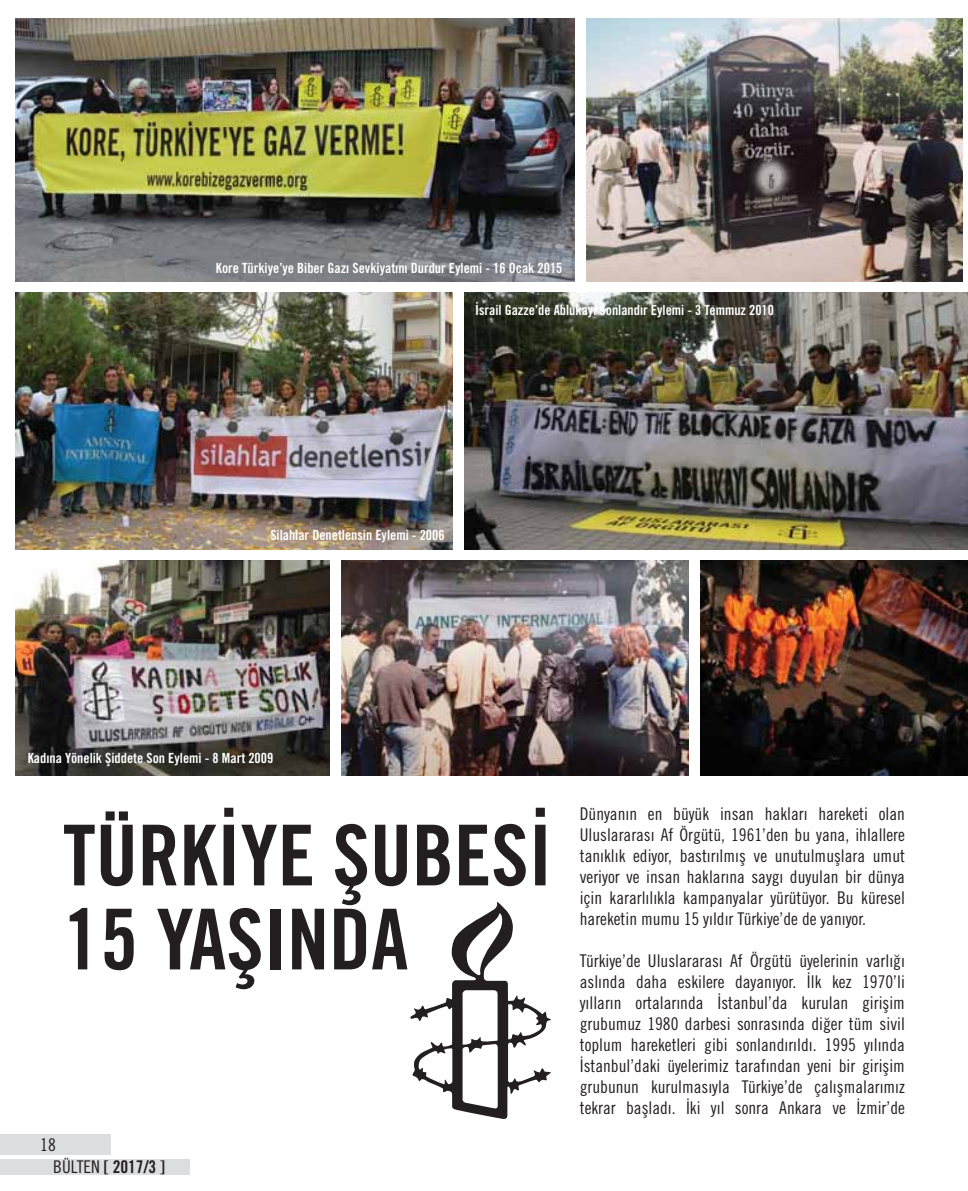
<style>
.page{position:relative;width:968px;height:1191px;background:#fff}
.page>*{position:absolute;margin:0;border:0;box-sizing:border-box;transform-origin:0 0}
.t1{font:84px/84px "Trade Gothic LT Std Bd Cn 20";color:#231f20}
.t2{font:17.5px/21px "Trade Gothic LT Std Cn 18";color:#231f20;text-align:justify}
.t3{font:17.5px "Trade Gothic LT Std Bd Cn 20";color:#231f20}
.t4{font:14px "Trade Gothic LT Std Bd Cn 20";color:#fff}
.s1{font-family:"Trade Gothic LT Std Cn 18"}
</style>
<div class="page">
<div style="left:0;top:1159px;width:190px;height:15px;background:#dcddde"></div>
<div style="left:0;top:1134px;width:111px;height:21px;background:#dcddde"></div>
<img style="left:15px;top:560px;width:952px;height:215px">
<img style="left:15px;top:292px;width:438px;height:258px">
<img style="left:15px;top:18px;width:559px;height:264px">
<img style="left:464px;top:292px;width:503px;height:258px">
<img style="left:586px;top:18px;width:377px;height:264px">
<svg style="left:410px;top:901px;width:141px;height:218px"></svg>
<div style="left:330px;top:555px;width:11px;height:226px;background:#fff"></div>
<div style="left:688px;top:555px;width:11px;height:226px;background:#fff"></div>
<p class="t4" style="left:216px;top:263px;width:348px">Kore Türkiye’ye Biber Gazı Sevkiyatını Durdur Eylemi - 16 Ocak 2015</p>
<p class="t4" style="left:475px;top:305px;width:300px">İsrail Gazze’de Ablukayı Sonlandır Eylemi - 3 Temmuz 2010</p>
<p class="t4" style="left:270px;top:530px;width:176px">Silahlar Denetlensin Eylemi - 2006</p>
<p class="t4" style="left:28px;top:752px;width:247px">Kadına Yönelik Şiddete Son Eylemi - 8 Mart 2009</p>
<h1 class="t1" style="left:63px;top:824px;width:490px">TÜRKİYE ŞUBESİ<br>15 YAŞINDA</h1>
<p class="t2" style="left:40px;top:1136px;width:17px">18</p>
<p class="t3" style="left:53px;top:1160px;width:113px"><span class="s1">BÜLTEN</span> [ 2017/3 ]</p>
<p class="t2" style="left:579px;top:805px;width:326px">Dünyanın en büyük insan hakları hareketi olan Uluslararası Af Örgütü, 1961’den bu yana, ihlallere tanıklık ediyor, bastırılmış ve unutulmuşlara umut veriyor ve insan haklarına saygı duyulan bir dünya için kararlılıkla kampanyalar yürütüyor. Bu küresel hareketin mumu 15 yıldır Türkiye’de de yanıyor.</p>
<p class="t2" style="left:579px;top:952px;width:326px">Türkiye’de Uluslararası Af Örgütü üyelerinin varlığı aslında daha eskilere dayanıyor. İlk kez 1970’li yılların ortalarında İstanbul’da kurulan girişim grubumuz 1980 darbesi sonrasında diğer tüm sivil toplum hareketleri gibi sonlandırıldı. 1995 yılında İstanbul’daki üyelerimiz tarafından yeni bir girişim grubunun kurulmasıyla Türkiye’de çalışmalarımız tekrar başladı. İki yıl sonra Ankara ve İzmir’de</p>
</div>
